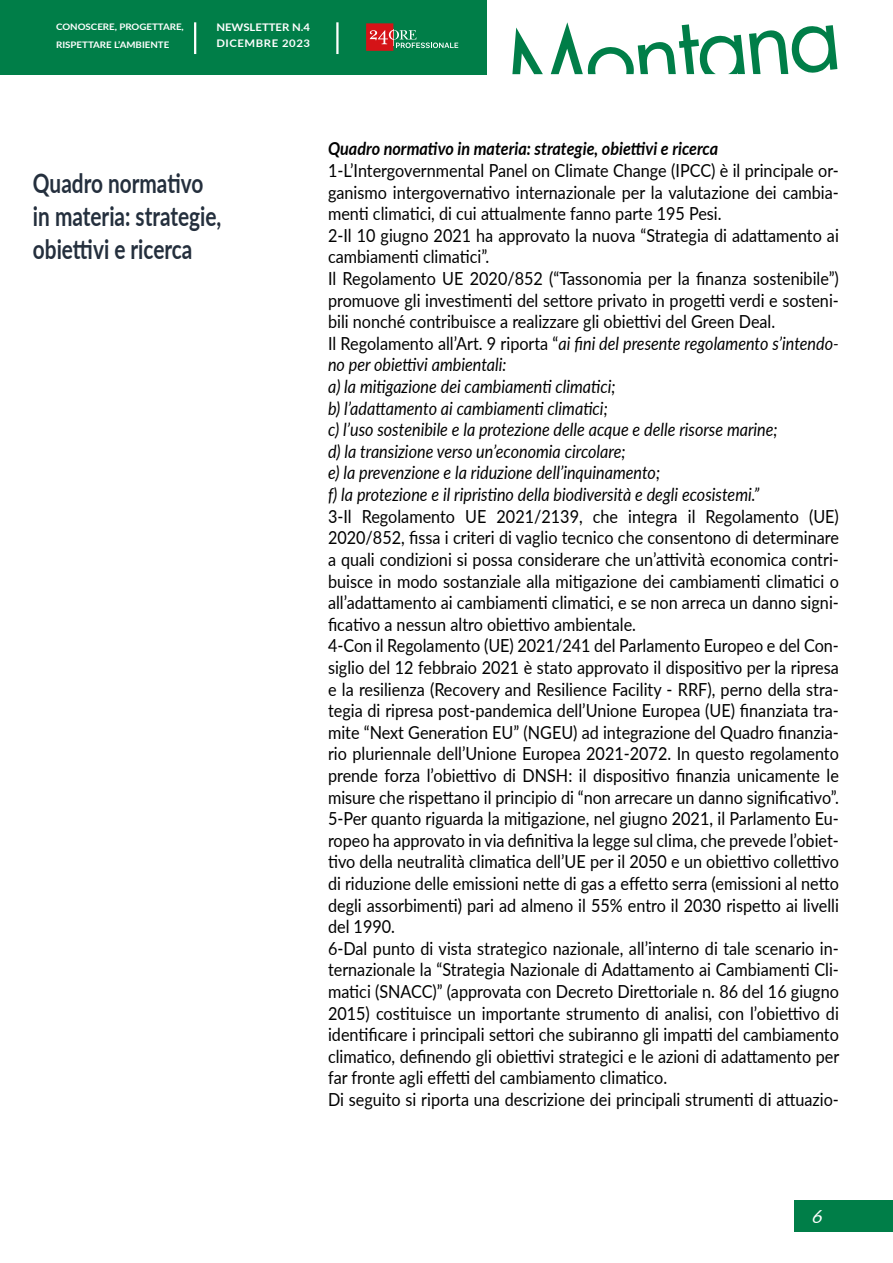
<style>
.page{position:relative;width:893px;height:1263px;background:#fff}
.page>*{position:absolute;margin:0;border:0;box-sizing:border-box;transform-origin:0 0}
.t1{font:700 27px/33px "Lato";color:#242f3d;scale:.77 1}
.t2{font:18px/21.6px "Lato";color:#000;scale:.9 1}
.t3{font:italic 700 18px "Lato";color:#000;scale:.9 1}
.t4{font:italic 18px "Lato";color:#fff}
.t5{font:700 10.5px/16.2px "Lato";letter-spacing:.05em;color:#fff;scale:1.08 1}
.t6{font:700 9px/18px "Lato";color:#fff;scale:1.08 1}
.s1{font-style:italic}
</style>
<div class="page">
<div style="left:0;top:0;width:487px;height:74px;background:#007e48"></div>
<hr style="left:336px;top:22px;width:3px;height:32px;background:#fff">
<hr style="left:194px;top:22px;width:2px;height:32px;background:#fff">
<svg style="left:366px;top:23px;width:92px;height:28px"></svg>
<div style="left:794px;top:1200px;width:99px;height:31px;background:#007e48"></div>
<svg style="left:512px;top:22px;width:325px;height:52px"></svg>
<p class="t6" style="left:56px;top:17px;width:120px">CONOSCERE, PROGETTARE,<br>RISPETTARE L’AMBIENTE</p>
<p class="t5" style="left:216px;top:18px;width:88px">NEWSLETTER N.4<br>DICEMBRE 2023</p>
<h1 class="t1" style="left:33px;top:166px;width:246px">Quadro normativo in materia: strategie, obiettivi e ricerca</h1>
<p class="t3" style="left:328px;top:136px;width:435px">Quadro normativo in materia: strategie, obiettivi e ricerca</p>
<p class="t2" style="left:328px;top:159px;width:569px">1-L’Intergovernmental Panel on Climate Change (IPCC) è il principale or&shy;ganismo intergovernativo internazionale per la valutazione dei cambia&shy;menti climatici, di cui attualmente fanno parte 195 Pesi.<br>2-Il 10 giugno 2021 ha approvato la nuova “Strategia di adattamento ai cambiamenti climatici”.<br>Il Regolamento UE 2020/852 (“Tassonomia per la finanza sostenibile”) promuove gli investimenti del settore privato in progetti verdi e sosteni&shy;bili nonché contribuisce a realizzare gli obiettivi del Green Deal.<br>Il Regolamento all’Art. 9 riporta “<span class="s1">ai fini del presente regolamento s’intendo&shy;no per obiettivi ambientali:<br>a) la mitigazione dei cambiamenti climatici;<br>b) l’adattamento ai cambiamenti climatici;<br>c) l’uso sostenibile e la protezione delle acque e delle risorse marine;<br>d) la transizione verso un’economia circolare;<br>e) la prevenzione e la riduzione dell’inquinamento;<br>f) la protezione e il ripristino della biodiversità e degli ecosistemi.”</span></p>
<p class="t2" style="left:328px;top:505px;width:569px">3-Il Regolamento UE 2021/2139, che integra il Regolamento (UE)<br>2020/852, fissa i criteri di vaglio tecnico che consentono di determinare a quali condizioni si possa considerare che un’attività economica contri&shy;buisce in modo sostanziale alla mitigazione dei cambiamenti climatici o all’adattamento ai cambiamenti climatici, e se non arreca un danno signi&shy;ficativo a nessun altro obiettivo ambientale.<br>4-Con il Regolamento (UE) 2021/241 del Parlamento Europeo e del Con&shy;siglio del 12 febbraio 2021 è stato approvato il dispositivo per la ripresa e la resilienza (Recovery and Resilience Facility - RRF), perno della stra&shy;tegia di ripresa post-pandemica dell’Unione Europea (UE) finanziata tra&shy;mite “Next Generation EU” (NGEU) ad integrazione del Quadro finanzia&shy;rio pluriennale dell’Unione Europea 2021-2072. In questo regolamento prende forza l’obiettivo di DNSH: il dispositivo finanzia unicamente le misure che rispettano il principio di “non arrecare un danno significativo”.<br>5-Per quanto riguarda la mitigazione, nel giugno 2021, il Parlamento Eu&shy;ropeo ha approvato in via definitiva la legge sul clima, che prevede l’obiet&shy;tivo della neutralità climatica dell’UE per il 2050 e un obiettivo collettivo di riduzione delle emissioni nette di gas a effetto serra (emissioni al netto degli assorbimenti) pari ad almeno il 55% entro il 2030 rispetto ai livelli del 1990.<br>6-Dal punto di vista strategico nazionale, all’interno di tale scenario in&shy;ternazionale la “Strategia Nazionale di Adattamento ai Cambiamenti Cli&shy;matici (SNACC)” (approvata con Decreto Direttoriale n. 86 del 16 giugno 2015) costituisce un importante strumento di analisi, con l’obiettivo di identificare i principali settori che subiranno gli impatti del cambiamento climatico, definendo gli obiettivi strategici e le azioni di adattamento per far fronte agli effetti del cambiamento climatico.<br>Di seguito si riporta una descrizione dei principali strumenti di attuazio-</p>
<p class="t4" style="left:811px;top:1204px;width:18px">6</p>
</div>
